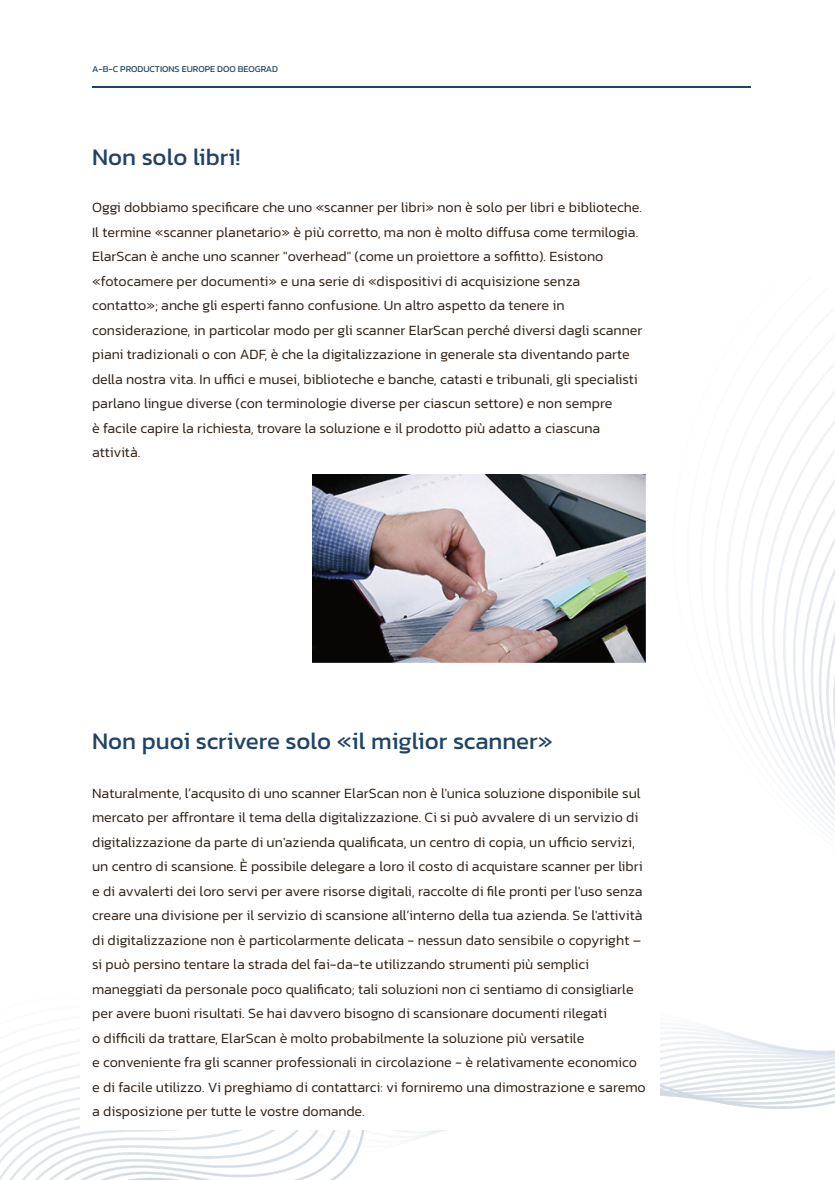
<style>
.page{position:relative;width:835px;height:1180px;background:#fff}
.page>*{position:absolute;margin:0;border:0;box-sizing:border-box;transform-origin:0 0}
.t1{font:24.15px "Kanit";color:#204365}
.t2{font:300 14.35px/24.5px "Kanit";color:#2e2014}
.t3{font:9.1px "Kanit";color:#204365}
</style>
<div class="page">
<img style="left:0;top:364px;width:834px;height:816px">
<div style="left:80px;top:962px;width:579px;height:168px;background:#fff"></div>
<hr style="left:92px;top:86px;width:658px;height:2px;background:#204365">
<img style="left:312px;top:474px;width:334px;height:188px">
<p class="t3" style="left:92px;top:62px;width:187px">A-B-C PRODUCTIONS EUROPE DOO BEOGRAD</p>
<h1 class="t1" style="left:92px;top:138px;width:150px">Non solo libri!</h1>
<p class="t2" style="left:92px;top:195px;width:551px">Oggi dobbiamo specificare che uno «scanner per libri» non è solo per libri e biblioteche.<br>Il termine «scanner planetario» è più corretto, ma non è molto diffusa come termilogia.<br>ElarScan è anche uno scanner "overhead" (come un proiettore a soffitto). Esistono «fotocamere per documenti» e una serie di «dispositivi di acquisizione senza contatto»; anche gli esperti fanno confusione. Un altro aspetto da tenere in considerazione, in particolar modo per gli scanner ElarScan perché diversi dagli scanner piani tradizionali o con ADF, è che la digitalizzazione in generale sta diventando parte della nostra vita. In uffici e musei, biblioteche e banche, catasti e tribunali, gli specialisti parlano lingue diverse (con terminologie diverse per ciascun settore) e non sempre<br>è facile capire la richiesta, trovare la soluzione e il prodotto più adatto a ciascuna attività.</p>
<h1 class="t1" style="left:92px;top:723px;width:462px">Non puoi scrivere solo «il miglior scanner»</h1>
<p class="t2" style="left:92px;top:780px;width:555px">Naturalmente, l’acqusito di uno scanner ElarScan non è l'unica soluzione disponibile sul mercato per affrontare il tema della digitalizzazione. Ci si può avvalere di un servizio di digitalizzazione da parte di un'azienda qualificata, un centro di copia, un ufficio servizi, un centro di scansione. È possibile delegare a loro il costo di acquistare scanner per libri e di avvalerti dei loro servi per avere risorse digitali, raccolte di file pronti per l'uso senza creare una divisione per il servizio di scansione all’interno della tua azienda. Se l'attività di digitalizzazione non è particolarmente delicata - nessun dato sensibile o copyright – si può persino tentare la strada del fai-da-te utilizzando strumenti più semplici maneggiati da personale poco qualificato; tali soluzioni non ci sentiamo di consigliarle per avere buoni risultati. Se hai davvero bisogno di scansionare documenti rilegati<br>o difficili da trattare, ElarScan è molto probabilmente la soluzione più versatile<br>e conveniente fra gli scanner professionali in circolazione - è relativamente economico e di facile utilizzo. Vi preghiamo di contattarci: vi forniremo una dimostrazione e saremo a disposizione per tutte le vostre domande.</p>
</div>
